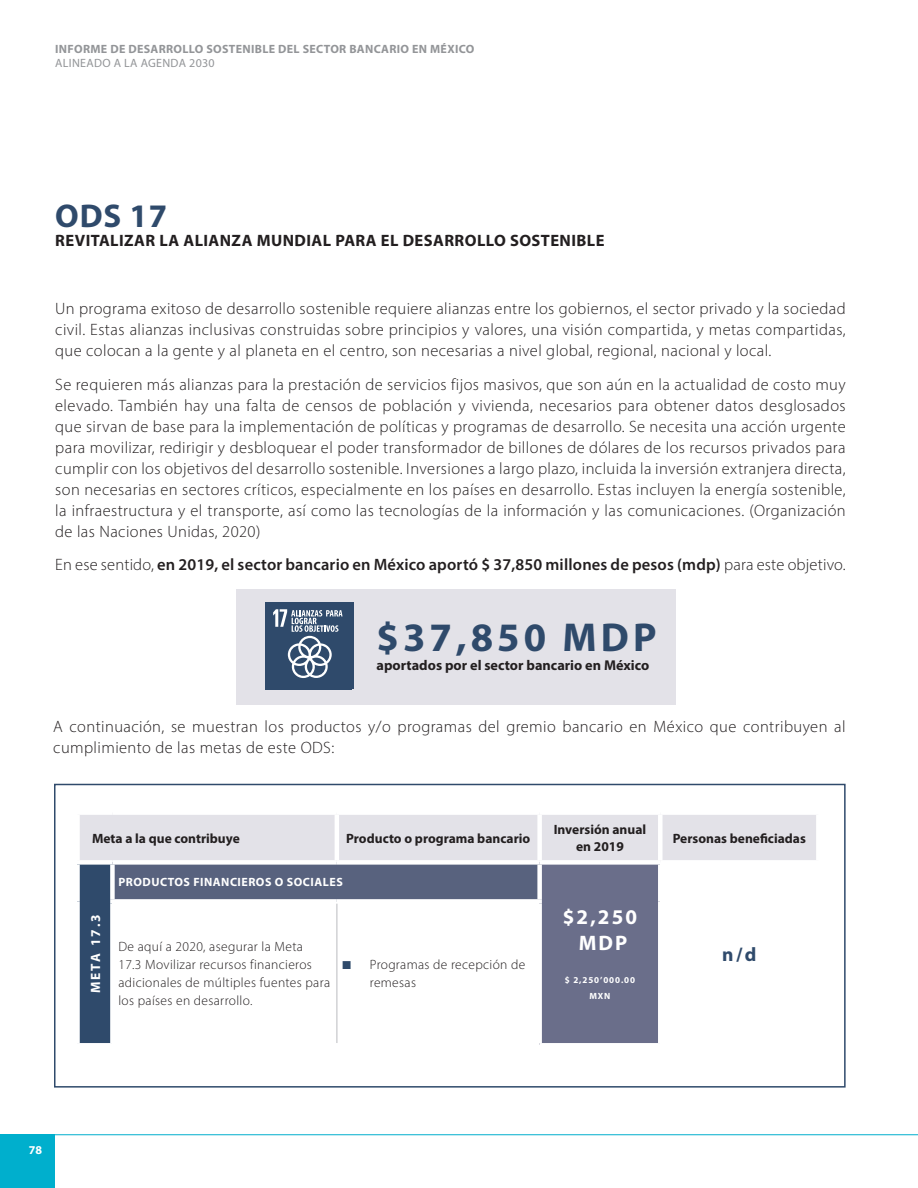
<style>
.page{position:relative;width:918px;height:1188px;background:#fff}
.page>*{position:absolute;margin:0;border:0;box-sizing:border-box;transform-origin:0 0}
.t1{font:40.5px "Myriad Variable Concept";letter-spacing:.295em;color:#2f4a6b}
.t2{font:33px "Myriad Variable Concept";color:#2f4a6b}
.t3{font:21px "Myriad Variable Concept";letter-spacing:.335em;color:#fff}
.t4{font:19.5px "Myriad Variable Concept";color:#2f4a6b}
.t5{font:16.5px/21px "Myriad Variable Concept";letter-spacing:.16em;color:#231f20}
.t6{font:16.5px/21px "Myriad Variable Concept";letter-spacing:.155em;color:#231f20}
.t7{font:16.5px/21px "Myriad Variable Concept";letter-spacing:.18em;color:#231f20}
.t8{font:16.5px "Myriad Variable Concept";letter-spacing:.245em;color:#231f20}
.t9{font:14.25px "Myriad Variable Concept";letter-spacing:.2em;color:#231f20}
.t10{font:13.5px/18px "Myriad Variable Concept";letter-spacing:.155em;color:#231f20}
.t11{font:13.5px "Myriad Variable Concept";letter-spacing:.2em;color:#231f20}
.t12{font:13.5px/16.5px "Myriad Variable Concept";letter-spacing:.18em;color:#231f20;text-align:center}
.t13{font:13.5px "Myriad Variable Concept";color:#fff}
.t14{font:12px/14.4px "Myriad Variable Concept";letter-spacing:.235em;color:#939598}
.t15{font:12px "Myriad Variable Concept";letter-spacing:.265em;color:#fff}
.t16{font:9px "Myriad Variable Concept";letter-spacing:.295em;color:#fff}
.s1{font-family:"So Square";font-size:10.5px;color:#2f4a6b}
</style>
<div class="page">
<hr style="left:54px;top:1134px;width:864px;height:1px;background:#00afcd">
<div style="left:0;top:1134px;width:55px;height:54px;background:#00afcd"></div>
<div style="left:54px;top:784px;width:792px;height:304px;background:#fff;border:2px solid #2f4a6b"></div>
<div style="left:80px;top:815px;width:736px;height:45px;background:#e3e2e8"></div>
<div style="left:78px;top:862px;width:34px;height:183px;background:#2f4a6b"></div>
<div style="left:112px;top:862px;width:428px;height:39px;background:#58627e"></div>
<div style="left:540px;top:862px;width:120px;height:183px;background:#6a6e8a"></div>
<hr style="left:335px;top:815px;width:4px;height:45px;background:#fff">
<div style="left:537px;top:815px;width:5px;height:45px;background:#fff"></div>
<div style="left:658px;top:815px;width:5px;height:45px;background:#fff"></div>
<div style="left:112px;top:860px;width:225px;height:5px;background:#fff"></div>
<div style="left:337px;top:860px;width:203px;height:5px;background:#fff"></div>
<div style="left:75px;top:860px;width:37px;height:5px;background:#fff"></div>
<div style="left:75px;top:865px;width:5px;height:36px;background:#fff"></div>
<div style="left:110px;top:865px;width:5px;height:34px;background:#fff"></div>
<div style="left:75px;top:901px;width:5px;height:142px;background:#fff"></div>
<div style="left:110px;top:899px;width:227px;height:5px;background:#fff"></div>
<div style="left:110px;top:904px;width:5px;height:139px;background:#fff"></div>
<div style="left:337px;top:899px;width:205px;height:5px;background:#fff"></div>
<hr style="left:336px;top:904px;width:2px;height:139px;background:#d1d2d4">
<div style="left:540px;top:860px;width:120px;height:5px;background:#fff"></div>
<div style="left:537px;top:865px;width:5px;height:34px;background:#fff"></div>
<div style="left:537px;top:904px;width:5px;height:139px;background:#fff"></div>
<div style="left:658px;top:865px;width:5px;height:36px;background:#fff"></div>
<div style="left:658px;top:901px;width:5px;height:142px;background:#fff"></div>
<div style="left:75px;top:1043px;width:37px;height:5px;background:#fff"></div>
<div style="left:540px;top:1043px;width:120px;height:5px;background:#fff"></div>
<div style="left:237px;top:590px;width:439px;height:115px;background:#e3e2e8"></div>
<div style="left:265px;top:602px;width:88px;height:87px;background:#2f4a6b"></div>
<svg style="left:273px;top:609px;width:70px;height:69px"></svg>
<p class="t14" style="left:55px;top:41px;width:417px">INFORME DE DESARROLLO SOSTENIBLE DEL SECTOR BANCARIO EN MÉXICO<br>ALINEADO A LA AGENDA 2030</p>
<p class="t2" style="left:55px;top:196px;width:107px">ODS 17</p>
<p class="t8" style="left:55px;top:231px;width:547px">REVITALIZAR LA ALIANZA MUNDIAL PARA EL DESARROLLO SOSTENIBLE</p>
<p class="t6" style="left:55px;top:298px;width:792px">Un programa exitoso de desarrollo sostenible requiere alianzas entre los gobiernos, el sector privado y la sociedad civil. Estas alianzas inclusivas construidas sobre principios y valores, una visión compartida, y metas compartidas, que colocan a la gente y al planeta en el centro, son necesarias a nivel global, regional, nacional y local.</p>
<p class="t5" style="left:55px;top:374px;width:792px">Se requieren más alianzas para la prestación de servicios fijos masivos, que son aún en la actualidad de costo muy elevado. También hay una falta de censos de población y vivienda, necesarios para obtener datos desglosados que sirvan de base para la implementación de políticas y programas de desarrollo. Se necesita una acción urgente para movilizar, redirigir y desbloquear el poder transformador de billones de dólares de los recursos privados para cumplir con los objetivos del desarrollo sostenible. Inversiones a largo plazo, incluida la inversión extranjera directa, son necesarias en sectores críticos, especialmente en los países en desarrollo. Estas incluyen la energía sostenible, la infraestructura y el transporte, así como las tecnologías de la información y las comunicaciones. (Organización de las Naciones Unidas, 2020)</p>
<p class="t7" style="left:55px;top:554px;width:792px">En ese sentido, en 2019, elsector bancario en México aportó $ 37,850 millones de pesos (mdp) para este objetivo.</p>
<p class="t1" style="left:377px;top:614px;width:273px">$37,850 MDP</p>
<p class="t9" style="left:377px;top:657px;width:271px">aportados por elsector bancario en México</p>
<p class="t7" style="left:53px;top:716px;width:793px">A continuación, se muestran los productos y/o programas del gremio bancario en México que contribuyen al cumplimiento de las metas de este ODS:</p>
<p class="t11" style="left:92px;top:830px;width:147px">Meta a la que contribuye</p>
<p class="t11" style="left:346px;top:830px;width:183px">Producto o programa bancario</p>
<p class="t12" style="left:554px;top:822px;width:93px">Inversión anual en 2019</p>
<p class="t11" style="left:673px;top:830px;width:132px">Personas beneficiadas</p>
<p class="t13" style="left:88px;top:993px;width:80px;rotate:-90deg">META 1 7.3</p>
<p class="t15" style="left:118px;top:875px;width:223px">PRODUCTOS FINANCIEROS O SOCIALES</p>
<p class="t10" style="left:118px;top:938px;width:212px">De aquí a 2020, asegurar la Meta<br>17.3 Movilizar recursos financieros adicionales de múltiples fuentes para los países en desarrollo.</p>
<p class="t12" style="left:370px;top:956px;width:155px;line-height:18px;text-align:left;text-indent:-27px"><span class="s1">8</span> Programas de recepción de remesas</p>
<p class="t3" style="left:563px;top:905px;width:72px">$2,250</p>
<p class="t3" style="left:579px;top:930px;width:46px">MDP</p>
<p class="t16" style="left:565px;top:974px;width:70px">$ 2,250’000.00</p>
<p class="t16" style="left:589px;top:991px;width:20px">MXN</p>
<p class="t4" style="left:722px;top:943px;width:32px">n/d</p>
<p class="t15" style="left:29px;top:1143px;width:13px">78</p>
</div>
